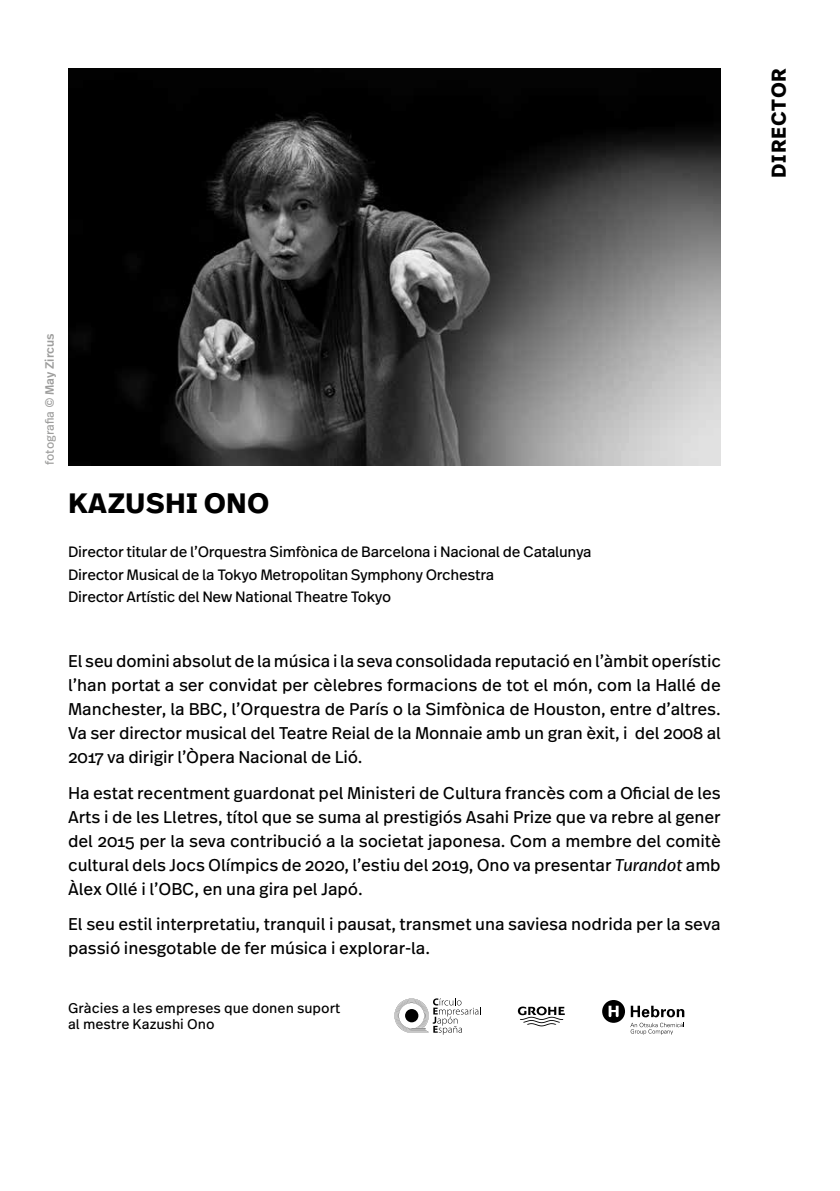
<style>
.page{position:relative;width:840px;height:1191px;background:#fff}
.page>*{position:absolute;margin:0;border:0;box-sizing:border-box;transform-origin:0 0}
.t1{font:700 28px "Real Text Pro";letter-spacing:.01em;color:#000}
.t2{font:700 20px "Real Text Pro";letter-spacing:.04em;color:#000}
.t3{font:17px/24px "Real Text Pro";letter-spacing:-.005em;color:#000;text-align:justify}
.t4{font:15px/22px "Real Text Pro";letter-spacing:-.02em;color:#000}
.t5{font:14px/16px "Real Text Pro";color:#000}
.t6{font:12px "Real Text Pro";color:#9d9d9c}
.s1{font-weight:500}
.s2{font-style:italic}
</style>
<div class="page">
<svg style="left:602px;top:1000px;width:22px;height:22px"></svg>
<svg style="left:630px;top:1005px;width:54px;height:29px"></svg>
<svg style="left:394px;top:998px;width:85px;height:36px"></svg>
<div style="left:405px;top:1009px;width:13px;height:13px;background:#000;border-radius:50%"></div>
<svg style="left:517px;top:1006px;width:47px;height:20px"></svg>
<img style="left:68px;top:68px;width:652px;height:397px">
<p class="t2" style="left:763px;top:178px;width:111px;rotate:-90deg">DIRECTOR</p>
<p class="t6" style="left:41px;top:465px;width:133px;rotate:-90deg">fotografia <span class="s1">© May Zircus</span></p>
<h1 class="t1" style="left:68px;top:483px;width:203px">KAZUSHI ONO</h1>
<p class="t4" style="left:68px;top:541px;width:525px">Director titular de l’Orquestra Simfònica de Barcelona i Nacional de Catalunya<br>Director Musical de la Tokyo Metropolitan Symphony Orchestra<br>Director Artístic del New National Theatre Tokyo</p>
<p class="t3" style="left:68px;top:649px;width:654px">El seu domini absolut de la música i la seva consolidada reputació en l’àmbit operístic l’han portat a ser convidat per cèlebres formacions de tot el món, com la Hallé de Manchester, la BBC, l’Orquestra de París o la Simfònica de Houston, entre d’altres.<br>Va ser director musical del Teatre Reial de la Monnaie amb un gran èxit, i del 2008 al 2017 va dirigir l’Òpera Nacional de Lió.</p>
<p class="t3" style="left:68px;top:780px;width:654px">Ha estat recentment guardonat pel Ministeri de Cultura francès com a Oficial de les Arts i de les Lletres, títol que se suma al prestigiós Asahi Prize que va rebre al gener del 2015 per la seva contribució a la societat japonesa. Com a membre del comitè cultural dels Jocs Olímpics de 2020, l’estiu del 2019, Ono va presentar <span class="s2">Turandot</span> amb Àlex Ollé i l’OBC, en una gira pel Japó.</p>
<p class="t3" style="left:68px;top:911px;width:653px">El seu estil interpretatiu, tranquil i pausat, transmet una saviesa nodrida per la seva passió inesgotable de fer música i explorar-la.</p>
<p class="t5" style="left:68px;top:1000px;width:274px">Gràcies a les empreses que donen suport al mestre Kazushi Ono</p>
</div>
